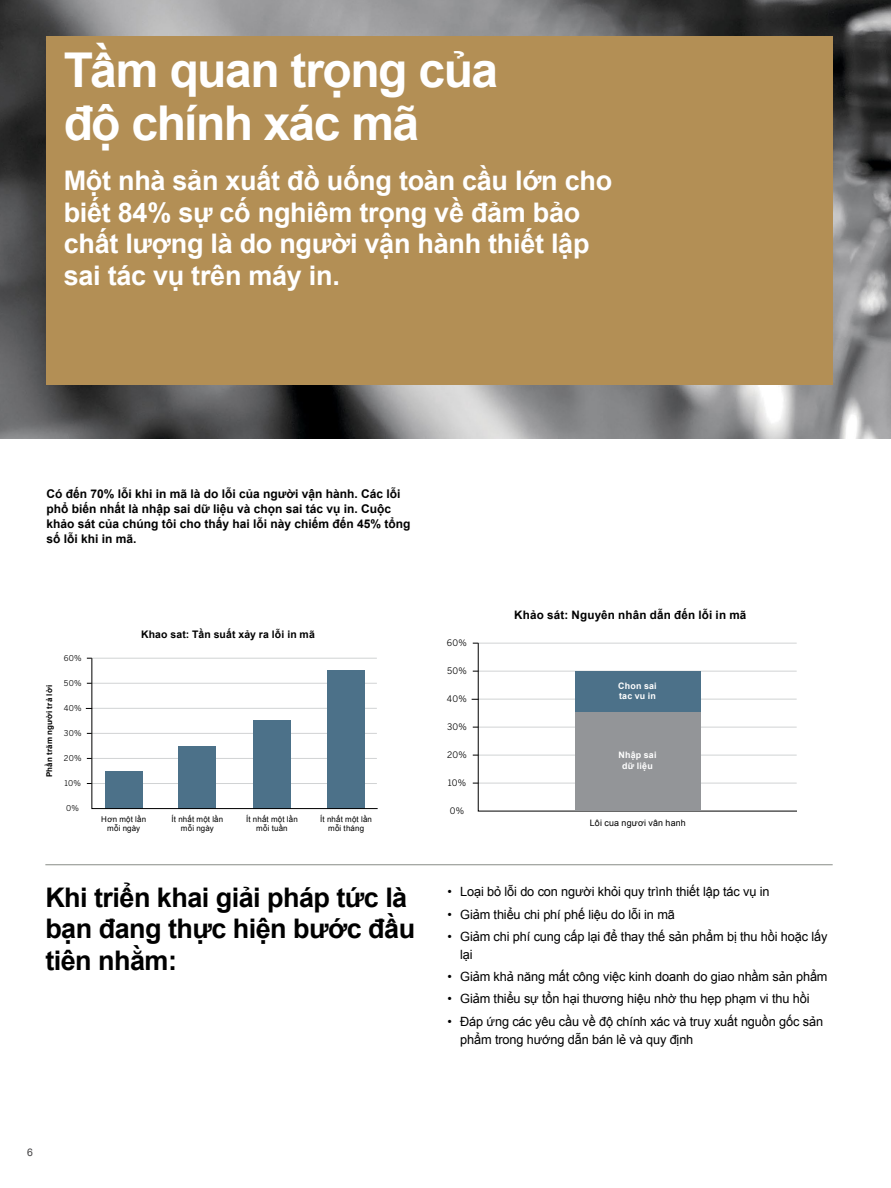
<style>
.page{position:relative;width:891px;height:1188px;background:#fff}
.page>*{position:absolute;margin:0;border:0;box-sizing:border-box;transform-origin:0 0}
.t1{font:700 48px/52.5px "Arial";letter-spacing:-.03em;color:#fff}
.t2{font:700 27px/31.5px "Arial";letter-spacing:-.01em;color:#fff}
.t3{font:700 27px/31.5px "Arial";letter-spacing:-.02em;color:#000}
.t4{font:12.75px/18px "Arial";letter-spacing:-.01em;color:#000}
.t5{font:700 12px/15px "Arial";color:#000}
.t6{font:700 11.7px "Arial";letter-spacing:.015em;color:#000}
.t7{font:700 10.5px "Arial";letter-spacing:.015em;color:#000}
.t8{font:10.5px "Arial";color:#414042}
.t9{font:700 8.85px/10.6px "Arial";letter-spacing:.025em;color:#fff}
.t10{font:8.85px "Benton Gothic";letter-spacing:.03em;color:#000}
.t11{font:8.85px "Arial";letter-spacing:.015em;color:#000}
.t12{font:7.95px/9.6px "Arial";letter-spacing:.025em;color:#000;text-align:center}
.t13{font:7.95px "Benton Gothic";letter-spacing:.03em;color:#000}
.t14{font:700 7.95px "Arial";letter-spacing:.03em;color:#000}
</style>
<div class="page">
<img style="left:0;top:0;width:891px;height:439px">
<div style="left:46px;top:36px;width:787px;height:348px;background:#b38f55"></div>
<svg style="left:477px;top:642px;width:320px;height:170px"></svg>
<div style="left:575px;top:712px;width:126px;height:98px;background:#939598"></div>
<svg style="left:91px;top:657px;width:287px;height:152px"></svg>
<hr style="left:45px;top:864px;width:788px;height:1px;background:#888c87">
<h1 class="t1" style="left:64px;top:46px;width:436px">Tầm quan trọng của độ chính xác mã</h1>
<h2 class="t2" style="left:64px;top:166px;width:550px">Một nhà sản xuất đồ uống toàn cầu lớn cho biết 84% sự cố nghiêm trọng về đảm bảo chất lượng là do người vận hành thiết lập sai tác vụ trên máy in.</h2>
<p class="t5" style="left:46px;top:487px;width:366px">Có đến 70% lỗi khi in mã là do lỗi của người vận hành. Các lỗi phổ biến nhất là nhập sai dữ liệu và chọn sai tác vụ in. Cuộc khảo sát của chúng tôi cho thấy hai lỗi này chiếm đến 45% tổng số lỗi khi in mã.</p>
<p class="t14" style="left:44px;top:777px;width:94px;rotate:-90deg">Phần trăm người trả lời</p>
<p class="t13" style="left:64px;top:654px;width:19px">60%</p>
<p class="t13" style="left:64px;top:679px;width:19px">50%</p>
<p class="t13" style="left:64px;top:704px;width:19px">40%</p>
<p class="t13" style="left:64px;top:729px;width:19px">30%</p>
<p class="t13" style="left:64px;top:754px;width:19px">20%</p>
<p class="t13" style="left:65px;top:779px;width:18px">10%</p>
<p class="t13" style="left:66px;top:804px;width:14px">0%</p>
<p class="t7" style="left:141px;top:628px;width:175px">Khao sat: Tần suất xảy ra lỗi in mã</p>
<p class="t12" style="left:101px;top:814px;width:46px">Hơn một lần mỗi ngày</p>
<p class="t12" style="left:172px;top:814px;width:53px">Ít nhất một lần mỗi ngày</p>
<p class="t12" style="left:246px;top:814px;width:53px">Ít nhất một lần mỗi tuần</p>
<p class="t12" style="left:320px;top:814px;width:53px">Ít nhất một lần mỗi tháng</p>
<p class="t10" style="left:447px;top:638px;width:21px">60%</p>
<p class="t10" style="left:447px;top:666px;width:21px">50%</p>
<p class="t10" style="left:447px;top:694px;width:21px">40%</p>
<p class="t10" style="left:447px;top:722px;width:21px">30%</p>
<p class="t10" style="left:447px;top:750px;width:21px">20%</p>
<p class="t10" style="left:448px;top:778px;width:20px">10%</p>
<p class="t10" style="left:450px;top:806px;width:16px">0%</p>
<p class="t6" style="left:514px;top:607px;width:234px">Khảo sát: Nguyên nhân dẫn đến lỗi in mã</p>
<p class="t9" style="left:618px;top:681px;width:40px">Chon sai tac vu in</p>
<p class="t9" style="left:618px;top:750px;width:40px;text-align:center">Nhập sai dữ liệu</p>
<p class="t11" style="left:590px;top:817px;width:97px">Lôi cua ngươi vân hanh</p>
<h2 class="t3" style="left:45px;top:882px;width:371px">Khi triển khai giải pháp tức là bạn đang thực hiện bước đầu tiên nhằm:</h2>
<p class="t4" style="left:447px;top:883px;width:324px">• Loại bỏ lỗi do con người khỏi quy trình thiết lập tác vụ in</p>
<p class="t7" style="left:124px;top:882px;width:209px">Khảo sát: Nguyên nhân dẫn đến lỗi in mã</p>
<p class="t4" style="left:447px;top:905px;width:229px">• Giảm thiểu chi phí phế liệu do lỗi in mã</p>
<p class="t4" style="left:460px;top:927px;width:369px;text-indent:-13px">• Giảm chi phí cung cấp lại để thay thế sản phẩm bị thu hồi hoặc lấy lại</p>
<p class="t4" style="left:447px;top:968px;width:382px">• Giảm khả năng mất công việc kinh doanh do giao nhầm sản phẩm</p>
<p class="t4" style="left:447px;top:990px;width:364px">• Giảm thiểu sự tổn hại thương hiệu nhờ thu hẹp phạm vi thu hồi</p>
<p class="t4" style="left:460px;top:1012px;width:364px;text-indent:-13px">• Đáp ứng các yêu cầu về độ chính xác và truy xuất nguồn gốc sản phẩm trong hướng dẫn bán lẻ và quy định</p>
<p class="t13" style="left:64px;top:935px;width:19px">50%</p>
<p class="t13" style="left:64px;top:960px;width:19px">40%</p>
<p class="t8" style="left:27px;top:1145px;width:7px">6</p>
</div>
